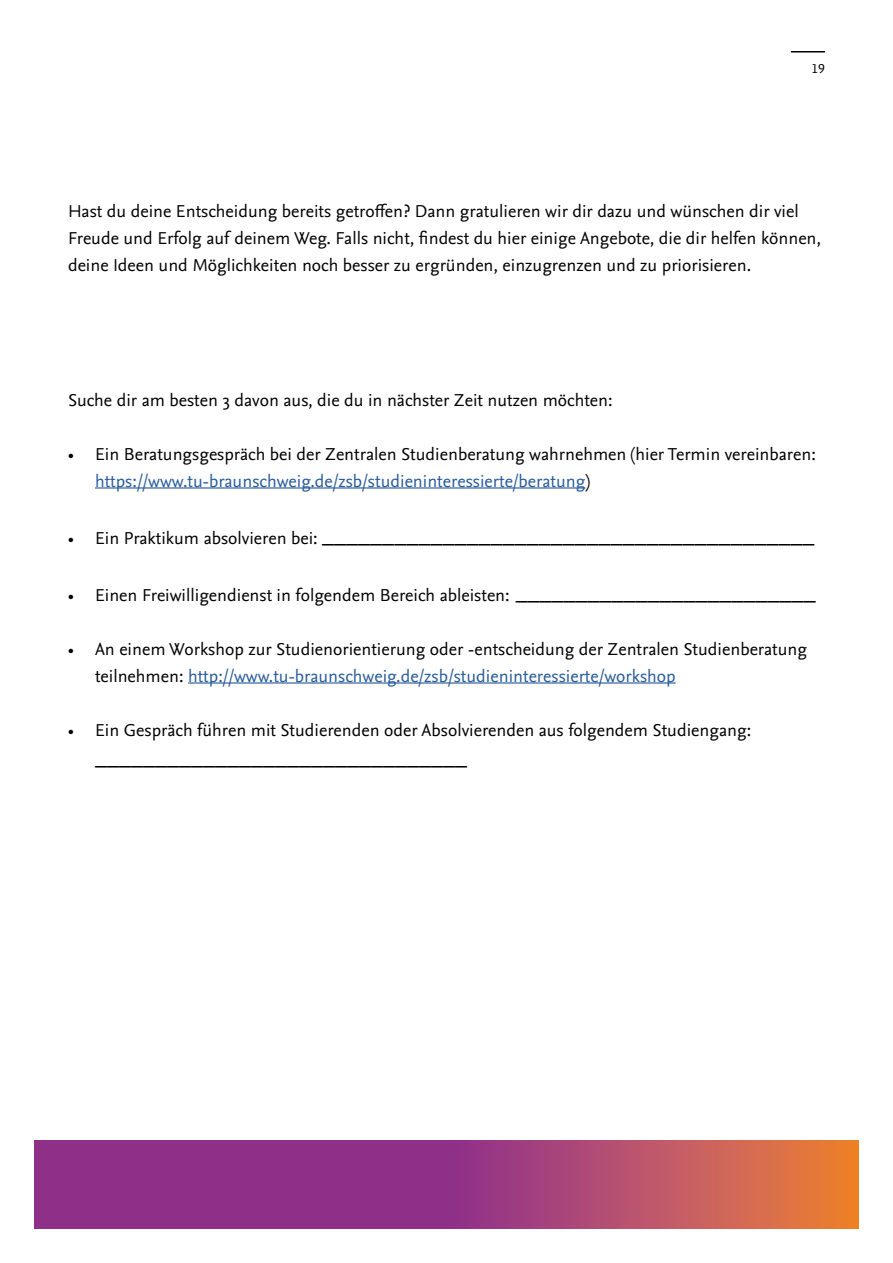
<style>
.page{position:relative;width:893px;height:1263px;background:#fff}
.page>*{position:absolute;margin:0;border:0;box-sizing:border-box;transform-origin:0 0}
.t1{font:24px "Nexus Sans Pro";color:#000}
.t2{font:18px/27px "Nexus Sans Pro";color:#000}
.t3{font:13.5px "Nexus Sans Pro";color:#000}
.s1{color:#275b9b}
.s2{font-size:18px}
.s3{font-size:24px}
</style>
<div class="page">
<hr style="left:791px;top:51px;width:34px;height:2px;background:#000">
<svg style="left:34px;top:1140px;width:825px;height:89px;background:#a64376"></svg>
<hr style="left:95px;top:487px;width:490px;height:1px;background:#275b9b">
<hr style="left:188px;top:682px;width:488px;height:1px;background:#275b9b">
<p class="t3" style="left:811px;top:58px;width:15px">19</p>
<p class="t2" style="left:68px;top:197px;width:754px">Hast du deine Entscheidung bereits getroffen? Dann gratulieren wir dir dazu und wünschen dir viel<br>Freude und Erfolg auf deinem Weg. Falls nicht, findest du hier einige Angebote, die dir helfen können, deine Ideen und Möglichkeiten noch besser zu ergründen, einzugrenzen und zu priorisieren.</p>
<p class="t2" style="left:68px;top:386px;width:546px">Suche dir am besten 3 davon aus, die du in nächster Zeit nutzen möchten:</p>
<p class="t2" style="left:95px;top:440px;width:722px;text-indent:-27px">• Ein Beratungsgespräch bei der Zentralen Studienberatung wahrnehmen (hier Termin vereinbaren: <span class="s1">https://www.tu-braunschweig.de/zsb/studieninteressierte/beratung</span>)</p>
<h1 class="t1" style="left:68px;top:518px;width:748px"><span class="s2">• Ein Praktikum absolvieren bei:</span> _________________________________________</h1>
<p class="t2" style="left:68px;top:581px;width:749px">• Einen Freiwilligendienst in folgendem Bereich ableisten: <span class="s3">_________________________</span></p>
<p class="t2" style="left:95px;top:635px;width:714px;text-indent:-27px">• An einem Workshop zur Studienorientierung oder -entscheidung der Zentralen Studienberatung teilnehmen: <span class="s1">http://www.tu-braunschweig.de/zsb/studieninteressierte/workshop</span></p>
<p class="t2" style="left:68px;top:716px;width:685px">• Ein Gespräch führen mit Studierenden oder Absolvierenden aus folgendem Studiengang:</p>
<h1 class="t1" style="left:95px;top:740px;width:374px">_______________________________</h1>
</div>
